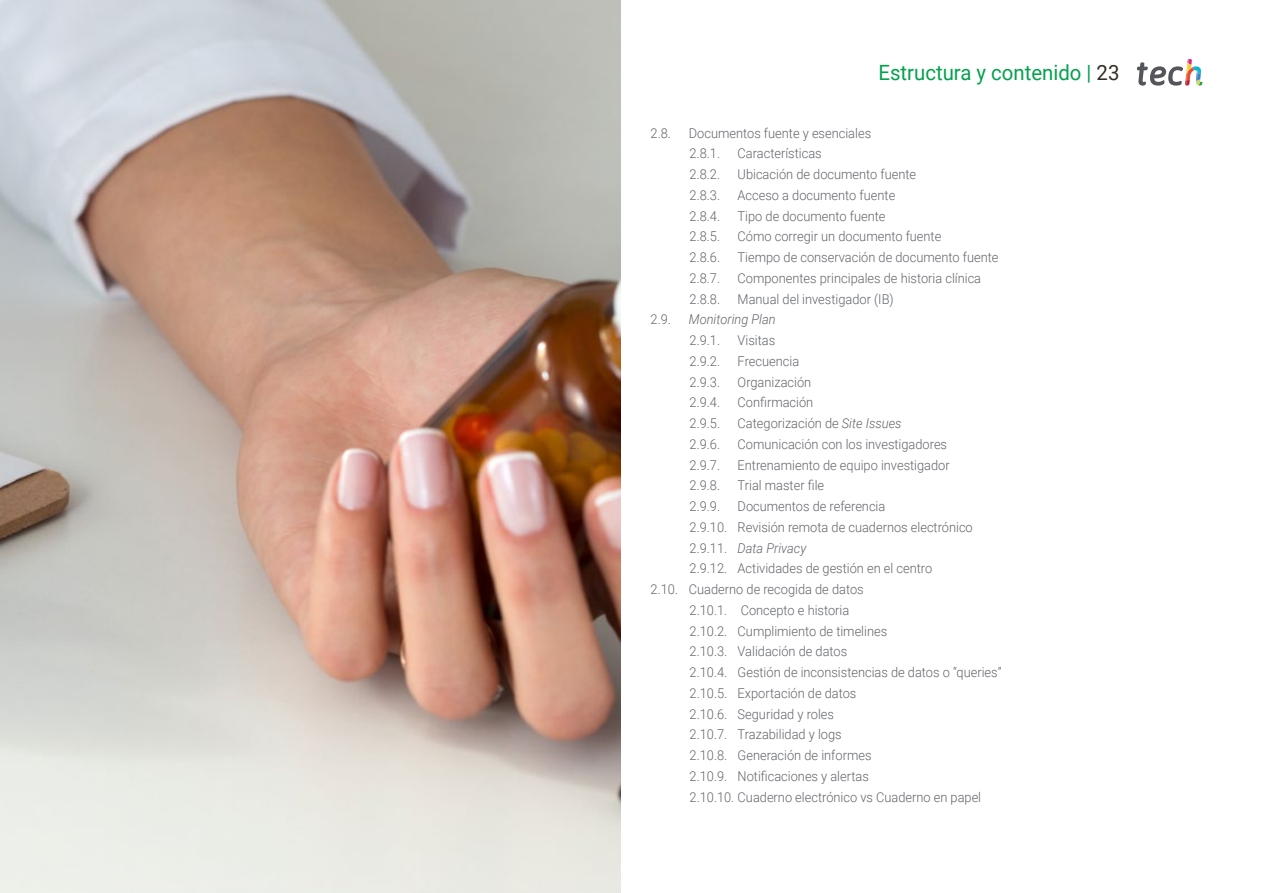
<style>
.page{position:relative;width:1263px;height:893px;background:#fff}
.page>*{position:absolute;margin:0;border:0;box-sizing:border-box;transform-origin:0 0}
.t1{font:21px "Roboto";color:#04a14d}
.t2{font:300 13.5px/20.7px "Roboto";color:#61646a;scale:.95 1}
.t3{font:italic 300 13.5px "Roboto";color:#61646a;scale:.95 1}
.s1{color:#312e20}
.s2{font-style:italic}
.s3{font-style:normal}
</style>
<div class="page">
<img style="left:0;top:0;width:621px;height:893px">
<svg style="left:1137px;top:59px;width:65px;height:27px"></svg>
<h1 class="t1" style="left:878px;top:57px;width:242px">Estructura y contenido | <span class="s1">23</span></h1>
<p class="t2" style="left:651px;top:122px;width:23px">2.8.</p>
<p class="t2" style="left:689px;top:122px;width:193px">Documentos fuente y esenciales<br>2.8.1.</p>
<p class="t2" style="left:738px;top:143px;width:90px">Características</p>
<p class="t2" style="left:690px;top:164px;width:34px">2.8.2.</p>
<p class="t2" style="left:738px;top:164px;width:189px">Ubicación de documento fuente</p>
<p class="t2" style="left:690px;top:184px;width:34px">2.8.3.</p>
<p class="t2" style="left:738px;top:184px;width:167px">Acceso a documento fuente</p>
<p class="t2" style="left:690px;top:205px;width:34px">2.8.4.</p>
<p class="t2" style="left:738px;top:205px;width:157px">Tipo de documento fuente</p>
<p class="t2" style="left:690px;top:226px;width:34px">2.8.5.</p>
<p class="t2" style="left:738px;top:226px;width:216px">Cómo corregir un documento fuente</p>
<p class="t2" style="left:690px;top:247px;width:34px">2.8.6.</p>
<p class="t2" style="left:738px;top:247px;width:276px">Tiempo de conservación de documento fuente</p>
<p class="t2" style="left:690px;top:267px;width:34px">2.8.7.</p>
<p class="t2" style="left:738px;top:267px;width:258px">Componentes principales de historia clínica</p>
<p class="t2" style="left:690px;top:288px;width:34px">2.8.8.</p>
<p class="t2" style="left:738px;top:288px;width:166px">Manual del investigador (IB)</p>
<p class="t2" style="left:651px;top:309px;width:23px">2.9.</p>
<p class="t3" style="left:689px;top:310px;width:93px">Monitoring Plan</p>
<p class="t2" style="left:690px;top:330px;width:34px">2.9.1.</p>
<p class="t2" style="left:738px;top:330px;width:41px">Visitas</p>
<p class="t2" style="left:690px;top:350px;width:34px">2.9.2.</p>
<p class="t2" style="left:738px;top:350px;width:66px">Frecuencia</p>
<p class="t2" style="left:690px;top:371px;width:34px">2.9.3.</p>
<p class="t2" style="left:738px;top:371px;width:79px">Organización</p>
<p class="t2" style="left:690px;top:392px;width:34px">2.9.4.</p>
<p class="t2" style="left:738px;top:392px;width:81px">Confirmación</p>
<p class="t2" style="left:690px;top:413px;width:34px">2.9.5.</p>
<p class="t2" style="left:738px;top:413px;width:174px">Categorización de <span class="s2">Site Issues</span></p>
<p class="t2" style="left:690px;top:433px;width:34px">2.9.6.</p>
<p class="t2" style="left:738px;top:433px;width:222px">Comunicación con los investigadores</p>
<p class="t2" style="left:690px;top:454px;width:34px">2.9.7.</p>
<p class="t2" style="left:738px;top:454px;width:225px">Entrenamiento de equipo investigador</p>
<p class="t2" style="left:690px;top:475px;width:34px">2.9.8.</p>
<p class="t2" style="left:738px;top:475px;width:93px">Trial master file</p>
<p class="t2" style="left:690px;top:496px;width:34px">2.9.9.</p>
<p class="t2" style="left:738px;top:496px;width:157px">Documentos de referencia</p>
<p class="t2" style="left:690px;top:516px;width:300px">2.9.10. Revisión remota de cuadernos electrónico</p>
<p class="t3" style="left:690px;top:538px;width:124px"><span class="s3">2.9.11.</span> Data Privacy</p>
<p class="t2" style="left:690px;top:558px;width:257px">2.9.12. Actividades de gestión en el centro</p>
<p class="t2" style="left:651px;top:579px;width:226px">2.10. Cuaderno de recogida de datos</p>
<p class="t2" style="left:690px;top:599px;width:170px">2.10.1. Concepto e historia</p>
<p class="t2" style="left:690px;top:620px;width:209px">2.10.2. Cumplimiento de timelines</p>
<p class="t2" style="left:690px;top:641px;width:167px">2.10.3. Validación de datos</p>
<p class="t2" style="left:690px;top:662px;width:330px">2.10.4. Gestión de inconsistencias de datos o “queries”</p>
<p class="t2" style="left:690px;top:682px;width:177px">2.10.5. Exportación de datos</p>
<p class="t2" style="left:690px;top:703px;width:154px">2.10.6. Seguridad y roles</p>
<p class="t2" style="left:690px;top:724px;width:162px">2.10.7. Trazabilidad y logs</p>
<p class="t2" style="left:690px;top:745px;width:193px">2.10.8. Generación de informes</p>
<p class="t2" style="left:690px;top:765px;width:190px">2.10.9. Notificaciones y alertas</p>
<p class="t2" style="left:690px;top:786px;width:308px">2.10.10. Cuaderno electrónico vs Cuaderno en papel</p>
</div>
